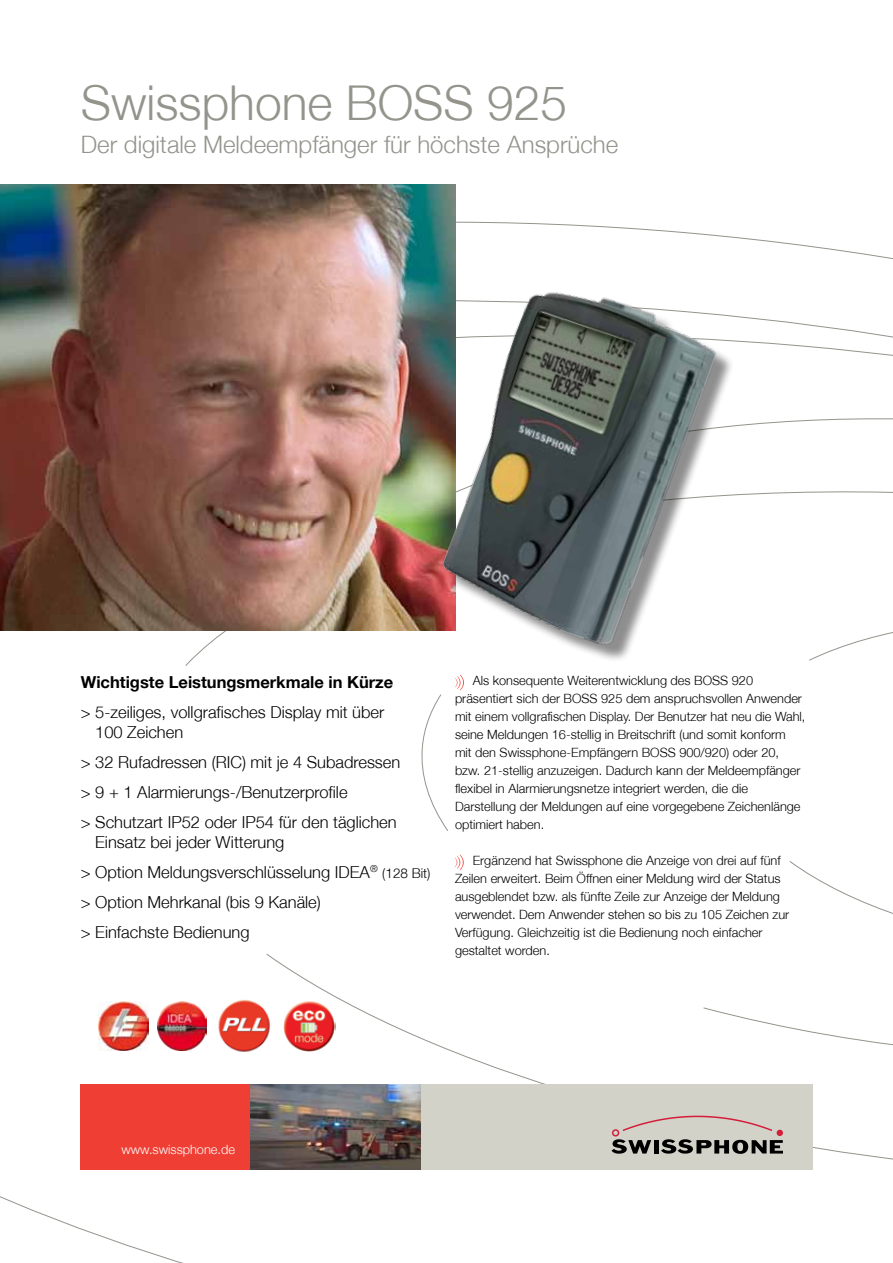
<style>
.page{position:relative;width:893px;height:1263px;background:#fff}
.page>*{position:absolute;margin:0;border:0;box-sizing:border-box;transform-origin:0 0}
.t1{font:300 48px "Helvetica Neue";color:#94948c}
.t2{font:300 24px "Helvetica Neue";color:#94948c}
.t3{font:300 16.5px/30px "Helvetica Neue";color:#000}
.t4{font:700 16.5px "Helvetica Neue";color:#000}
.t5{font:300 12.75px/18px "Helvetica Neue";color:#000}
.t6{font:300 12.75px "Helvetica Neue";color:#fff}
.s1{font-size:13.5px}
</style>
<div class="page">
<svg style="left:335px;top:418px;width:558px;height:669px"></svg>
<svg style="left:455px;top:681px;width:9px;height:9px"></svg>
<svg style="left:455px;top:855px;width:9px;height:15px"></svg>
<img style="left:0;top:185px;width:455px;height:445px">
<img style="left:99px;top:1001px;width:50px;height:50px">
<img style="left:158px;top:1001px;width:49px;height:49px">
<img style="left:218px;top:999px;width:52px;height:53px">
<img style="left:283px;top:1001px;width:52px;height:51px">
<div style="left:217px;top:1084px;width:595px;height:85px;background:#d2d2c8"></div>
<svg style="left:611px;top:1116px;width:172px;height:38px"></svg>
<div style="left:81px;top:1084px;width:170px;height:85px;background:#ef3e33"></div>
<img style="left:251px;top:1084px;width:170px;height:85px">
<img style="left:392px;top:233px;width:371px;height:448px">
<h1 class="t1" style="left:81px;top:73px;width:488px">Swissphone BOSS 925</h1>
<h2 class="t2" style="left:81px;top:129px;width:539px">Der digitale Meldeempfänger für höchste Ansprüche</h2>
<p class="t4" style="left:81px;top:672px;width:314px">Wichtigste Leistungsmerkmale in Kürze</p>
<p class="t3" style="left:95px;top:702px;width:291px;line-height:19.8px;text-indent:-14px">&gt; 5-zeiliges, vollgrafisches Display mit über<br>100 Zeichen</p>
<p class="t3" style="left:81px;top:746px;width:321px">&gt; 32 Rufadressen (RIC) mit je 4 Subadressen &gt; 9 + 1 Alarmierungs-/Benutzerprofile<br>&gt; Schutzart IP52 oder IP54 für den täglichen</p>
<p class="t3" style="left:81px;top:826px;width:351px;text-indent:14px">Einsatz bei jeder Witterung<br>&gt; Option Meldungsverschlüsselung IDEA<sup>®</sup> <span class="s1">(128 Bit) </span>&gt; Option Mehrkanal (bis 9 Kanäle)<br>&gt; Einfachste Bedienung</p>
<p class="t5" style="left:455px;top:671px;width:352px;text-indent:18px">Als konsequente Weiterentwicklung des BOSS 920 präsentiert sich der BOSS 925 dem anspruchsvollen Anwender mit einem vollgrafischen Display. Der Benutzer hat neu die Wahl, seine Meldungen 16-stellig in Breitschrift (und somit konform mit den Swissphone-Empfängern BOSS 900/920) oder 20, bzw. 21-stellig anzuzeigen. Dadurch kann der Meldeempfänger flexibel in Alarmierungsnetze integriert werden, die die Darstellung der Meldungen auf eine vorgegebene Zeichenlänge optimiert haben.</p>
<p class="t5" style="left:455px;top:851px;width:336px;text-indent:18px">Ergänzend hat Swissphone die Anzeige von drei auf fünf Zeilen erweitert. Beim Öffnen einer Meldung wird der Status ausgeblendet bzw. als fünfte Zeile zur Anzeige der Meldung verwendet. Dem Anwender stehen so bis zu 105 Zeichen zur Verfügung. Gleichzeitig ist die Bedienung noch einfacher gestaltet worden.</p>
<p class="t6" style="left:121px;top:1141px;width:115px">www.swissphone.de</p>
</div>
